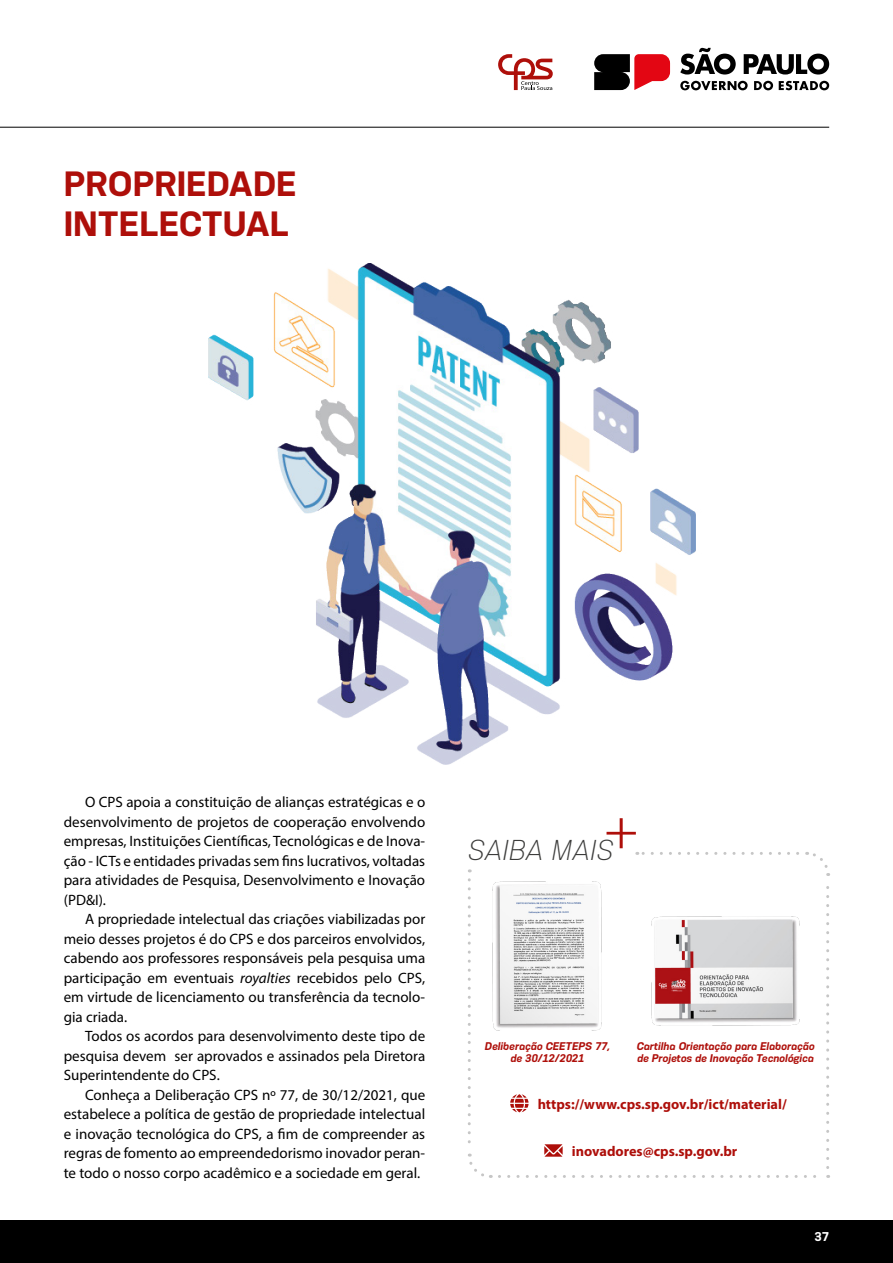
<style>
.page{position:relative;width:893px;height:1263px;background:#fff}
.page>*{position:absolute;margin:0;border:0;box-sizing:border-box;transform-origin:0 0}
.t1{font:700 33px/39.6px "Konsens";color:#ae0f0a}
.t2{font:italic 300 27px "Konsens";color:#3c3c3b}
.t3{font:15px/19.5px "Myriad Pro";color:#000;text-align:justify}
.t4{font:700 14.25px "Myriad Pro";color:#ae0f0a}
.t5{font:700 12px "Konsens";color:#fff}
.t6{font:italic 700 10.5px/12.6px "Konsens";color:#ae0f0a;text-align:center}
.s1{font-style:italic}
</style>
<div class="page">
<div style="left:0;top:1220px;width:893px;height:43px;background:#000"></div>
<hr style="left:0;top:127px;width:829px;height:1px;background:#000">
<svg style="left:680px;top:48px;width:56px;height:27px"></svg>
<svg style="left:744px;top:54px;width:85px;height:21px"></svg>
<svg style="left:680px;top:81px;width:68px;height:9px"></svg>
<svg style="left:754px;top:81px;width:19px;height:9px"></svg>
<svg style="left:779px;top:81px;width:50px;height:9px"></svg>
<svg style="left:594px;top:54px;width:76px;height:36px"></svg>
<svg style="left:498px;top:54px;width:55px;height:36px"></svg>
<svg style="left:544px;top:1144px;width:19px;height:13px"></svg>
<svg style="left:510px;top:1094px;width:19px;height:18px"></svg>
<img style="left:492px;top:882px;width:110px;height:149px">
<svg style="left:468px;top:880px;width:23px;height:298px"></svg>
<svg style="left:499px;top:1175px;width:330px;height:3px"></svg>
<svg style="left:807px;top:852px;width:23px;height:315px"></svg>
<svg style="left:606px;top:818px;width:192px;height:37px"></svg>
<img style="left:651px;top:916px;width:149px;height:110px">
<img style="left:208px;top:263px;width:488px;height:501px">
<h1 class="t1" style="left:64px;top:163px;width:234px">PROPRIEDADE<br>INTELECTUAL</h1>
<p class="t3" style="left:64px;top:792px;width:363px;text-indent:21px">O CPS apoia a constituição de alianças estratégicas e o desenvolvimento de projetos de cooperação envolvendo empresas, Instituições Científicas, Tecnológicas e de Inova&shy;ção - ICTs e entidades privadas sem fins lucrativos, voltadas para atividades de Pesquisa, Desenvolvimento e Inovação (PD&amp;I).</p>
<p class="t3" style="left:64px;top:909px;width:363px;text-indent:21px">A propriedade intelectual das criações viabilizadas por meio desses projetos é do CPS e dos parceiros envolvidos, cabendo aos professores responsáveis pela pesquisa uma participação em eventuais <span class="s1">royalties</span> recebidos pelo CPS, em virtude de licenciamento ou transferência da tecnolo&shy;gia criada.</p>
<p class="t3" style="left:64px;top:1026px;width:363px;text-indent:21px">Todos os acordos para desenvolvimento deste tipo de pesquisa devem ser aprovados e assinados pela Diretora Superintendente do CPS.</p>
<p class="t3" style="left:64px;top:1085px;width:363px;text-indent:21px">Conheça a Deliberação CPS nº 77, de 30/12/2021, que estabelece a política de gestão de propriedade intelectual e inovação tecnológica do CPS, a fim de compreender as regras de fomento ao empreendedorismo inovador peran&shy;te todo o nosso corpo acadêmico e a sociedade em geral.</p>
<h2 class="t2" style="left:468px;top:834px;width:147px">SAIBA MAIS</h2>
<p class="t6" style="left:485px;top:1039px;width:127px">Deliberação CEETEPS 77, de 30/12/2021</p>
<p class="t6" style="left:636px;top:1039px;width:180px;text-align:left">Cartilha Orientação para Elaboração de Projetos de Inovação Tecnológica</p>
<p class="t4" style="left:538px;top:1094px;width:251px">https://www.cps.sp.gov.br/ict/material/</p>
<p class="t4" style="left:572px;top:1142px;width:167px">inovadores@cps.sp.gov.br</p>
<p class="t5" style="left:814px;top:1228px;width:16px">37</p>
</div>
